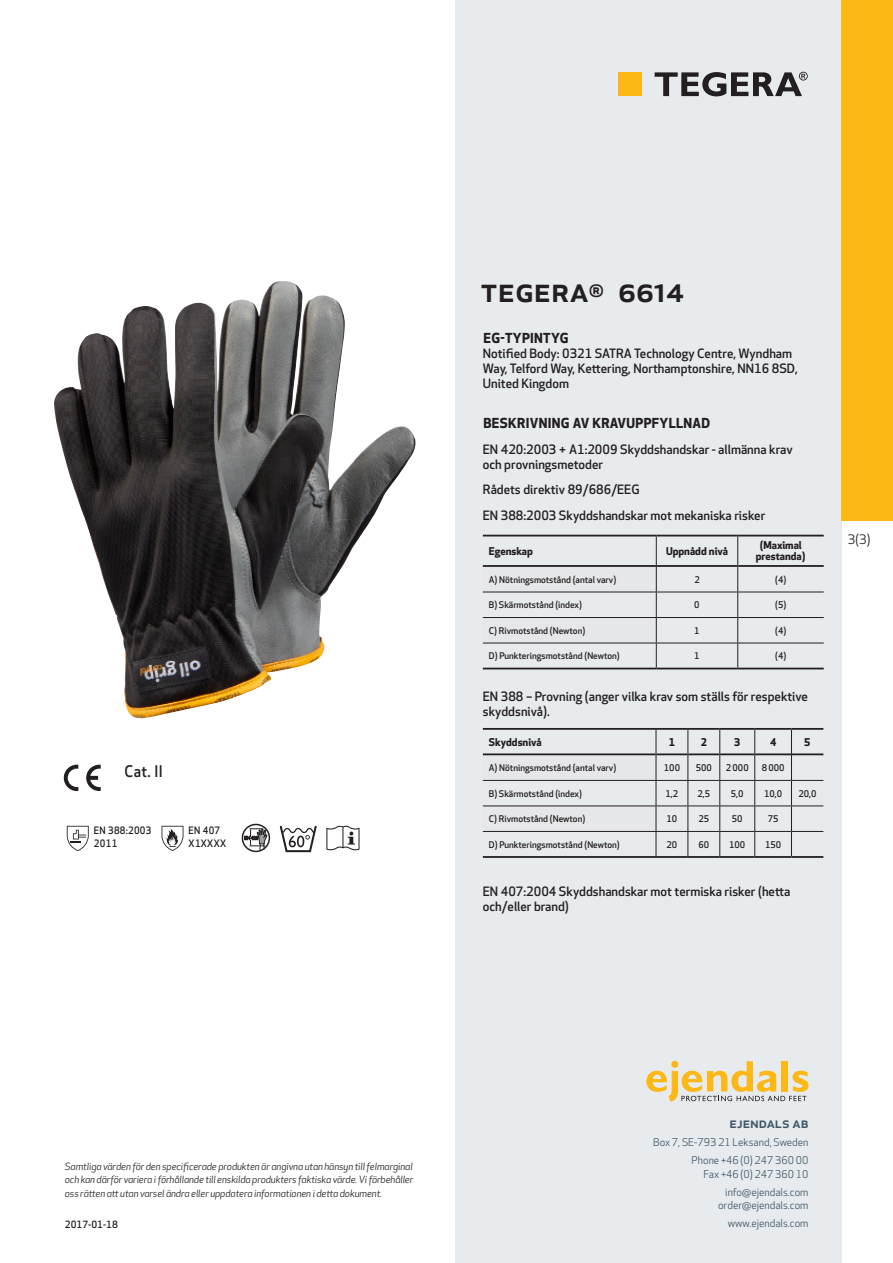
<style>
.page{position:relative;width:893px;height:1263px;background:#fff}
.page>*{position:absolute;margin:0;border:0;box-sizing:border-box;transform-origin:0 0}
.prodname{font:500 34.5px "Apex New";color:#231f20}
.Artikel{font:500 15.6px "Apex New";color:#231f20;scale:.95 1}
.t1{font:500 15px "Apex New";color:#405968}
.Compliance_body{font:700 13.5px "Apex New";letter-spacing:.025em;color:#231f20}
.t2{font:12.75px "Apex New";color:#231f20}
.Compliance_body-2{font:500 12.6px/15px "Apex New";color:#231f20}
.Artikel-2{font:500 12.6px/15px "Apex New";color:#231f20}
.t3{font:10.5px/18px "Apex New";color:#405968;text-align:right}
.Artikel-3{font:700 10.5px/10.5px "Apex New";color:#231f20;text-align:center}
.Artikel-4{font:500 10.05px/13.2px "Apex New";letter-spacing:.025em;color:#231f20;scale:.95 1}
.t4{font:italic 9.75px/13.5px "Apex New";letter-spacing:-.01em;color:#231f20;text-align:justify}
.t5{font:500 9.75px "Apex New";color:#231f20}
.Artikel-5{font:500 9px "Apex New";color:#231f20}
</style>
<div class="page">
<div style="left:455px;top:0;width:387px;height:1263px;background:#e8ebee"></div>
<svg style="left:646px;top:1061px;width:162px;height:40px"></svg>
<hr style="left:483px;top:535px;width:173px;height:1px;background:#231f20">
<hr style="left:483px;top:565px;width:173px;height:2px;background:#231f20">
<hr style="left:657px;top:565px;width:80px;height:2px;background:#231f20">
<hr style="left:738px;top:565px;width:86px;height:2px;background:#231f20">
<hr style="left:483px;top:668px;width:173px;height:1px;background:#231f20">
<hr style="left:656px;top:592px;width:82px;height:1px;background:#231f20">
<hr style="left:738px;top:592px;width:86px;height:1px;background:#231f20">
<hr style="left:656px;top:617px;width:82px;height:1px;background:#231f20">
<hr style="left:738px;top:617px;width:86px;height:1px;background:#231f20">
<hr style="left:656px;top:643px;width:82px;height:1px;background:#231f20">
<hr style="left:738px;top:643px;width:86px;height:1px;background:#231f20">
<hr style="left:656px;top:535px;width:82px;height:1px;background:#231f20">
<hr style="left:656px;top:668px;width:82px;height:1px;background:#231f20">
<hr style="left:656px;top:536px;width:1px;height:30px;background:#231f20">
<svg style="left:483px;top:566px;width:174px;height:102px"></svg>
<hr style="left:738px;top:535px;width:86px;height:1px;background:#231f20">
<hr style="left:738px;top:668px;width:86px;height:1px;background:#231f20">
<hr style="left:737px;top:536px;width:1px;height:30px;background:#231f20">
<svg style="left:737px;top:566px;width:1px;height:102px"></svg>
<hr style="left:483px;top:728px;width:173px;height:2px;background:#231f20">
<hr style="left:656px;top:753px;width:31px;height:2px;background:#231f20">
<hr style="left:688px;top:753px;width:31px;height:2px;background:#231f20">
<hr style="left:720px;top:753px;width:34px;height:2px;background:#231f20">
<hr style="left:755px;top:753px;width:36px;height:2px;background:#231f20">
<hr style="left:792px;top:753px;width:31px;height:2px;background:#231f20">
<hr style="left:483px;top:856px;width:173px;height:2px;background:#231f20">
<hr style="left:656px;top:780px;width:32px;height:1px;background:#231f20">
<hr style="left:688px;top:780px;width:32px;height:1px;background:#231f20">
<hr style="left:720px;top:780px;width:35px;height:1px;background:#231f20">
<hr style="left:755px;top:780px;width:36px;height:1px;background:#231f20">
<hr style="left:791px;top:780px;width:32px;height:1px;background:#231f20">
<hr style="left:656px;top:805px;width:32px;height:1px;background:#231f20">
<hr style="left:688px;top:805px;width:32px;height:1px;background:#231f20">
<hr style="left:720px;top:805px;width:35px;height:1px;background:#231f20">
<hr style="left:755px;top:805px;width:36px;height:1px;background:#231f20">
<hr style="left:791px;top:805px;width:32px;height:1px;background:#231f20">
<hr style="left:656px;top:831px;width:32px;height:1px;background:#231f20">
<hr style="left:688px;top:831px;width:32px;height:1px;background:#231f20">
<hr style="left:720px;top:831px;width:35px;height:1px;background:#231f20">
<hr style="left:755px;top:831px;width:36px;height:1px;background:#231f20">
<hr style="left:791px;top:831px;width:32px;height:1px;background:#231f20">
<hr style="left:656px;top:728px;width:32px;height:2px;background:#231f20">
<hr style="left:656px;top:856px;width:32px;height:2px;background:#231f20">
<svg style="left:483px;top:730px;width:174px;height:126px"></svg>
<hr style="left:688px;top:728px;width:32px;height:2px;background:#231f20">
<hr style="left:688px;top:856px;width:32px;height:2px;background:#231f20">
<svg style="left:687px;top:730px;width:1px;height:126px"></svg>
<hr style="left:720px;top:728px;width:35px;height:2px;background:#231f20">
<hr style="left:720px;top:856px;width:35px;height:2px;background:#231f20">
<svg style="left:719px;top:730px;width:1px;height:126px"></svg>
<hr style="left:755px;top:728px;width:36px;height:2px;background:#231f20">
<hr style="left:755px;top:856px;width:36px;height:2px;background:#231f20">
<svg style="left:754px;top:730px;width:1px;height:126px"></svg>
<hr style="left:791px;top:728px;width:32px;height:2px;background:#231f20">
<hr style="left:791px;top:856px;width:32px;height:2px;background:#231f20">
<svg style="left:791px;top:730px;width:1px;height:126px"></svg>
<svg style="left:86px;top:765px;width:15px;height:26px"></svg>
<svg style="left:64px;top:765px;width:14px;height:26px"></svg>
<svg style="left:67px;top:826px;width:22px;height:25px"></svg>
<svg style="left:162px;top:826px;width:21px;height:25px"></svg>
<svg style="left:245px;top:824px;width:22px;height:26px"></svg>
<div style="left:242px;top:824px;width:28px;height:28px;border:1px solid #231f20;border-radius:50%"></div>
<svg style="left:280px;top:826px;width:37px;height:26px"></svg>
<svg style="left:326px;top:826px;width:33px;height:24px"></svg>
<div style="left:618px;top:72px;width:24px;height:24px;background:#fcb814"></div>
<svg style="left:655px;top:72px;width:153px;height:24px"></svg>
<div style="left:842px;top:0;width:51px;height:520px;background:#fcb814"></div>
<img style="left:54px;top:281px;width:349px;height:438px">
<p class="Artikel" style="left:125px;top:761px;width:42px">Cat. II</p>
<p class="Artikel-4" style="left:94px;top:823px;width:62px">EN 388:2003<br>2011</p>
<p class="Artikel-4" style="left:189px;top:823px;width:41px">EN 407<br>X1XXXX</p>
<p class="prodname" style="left:480px;top:266px;width:205px">TEGERA<sup>®</sup> 6614</p>
<p class="Compliance_body" style="left:483px;top:328px;width:86px">EG-TYPINTYG</p>
<p class="Compliance_body-2" style="left:483px;top:345px;width:316px">Notified Body: 0321 SATRA Technology Centre, Wyndham<br>Way, Telford Way, Kettering, Northamptonshire, NN16 8SD,<br>United Kingdom</p>
<p class="Compliance_body" style="left:483px;top:413px;width:228px">BESKRIVNING AV KRAVUPPFYLLNAD</p>
<p class="Compliance_body-2" style="left:483px;top:441px;width:311px">EN 420:2003 + A1:2009 Skyddshandskar - allmänna krav och provningsmetoder</p>
<p class="Compliance_body-2" style="left:483px;top:482px;width:158px">Rådets direktiv 89/686/EEG</p>
<p class="Compliance_body-2" style="left:483px;top:508px;width:284px">EN 388:2003 Skyddshandskar mot mekaniska risker</p>
<p class="Artikel-3" style="left:489px;top:545px;width:46px">Egenskap</p>
<p class="Artikel-3" style="left:666px;top:545px;width:64px">Uppnådd nivå</p>
<p class="Artikel-3" style="left:756px;top:540px;width:51px">(Maximal prestanda)</p>
<p class="Artikel-5" style="left:489px;top:573px;width:129px">A) Nötningsmotstånd (antal varv)</p>
<p class="Artikel-5" style="left:694px;top:573px;width:7px">2</p>
<p class="Artikel-5" style="left:775px;top:573px;width:13px">(4)</p>
<p class="Artikel-5" style="left:489px;top:599px;width:95px">B) Skärmotstånd (index)</p>
<p class="Artikel-5" style="left:694px;top:599px;width:7px">0</p>
<p class="Artikel-5" style="left:775px;top:599px;width:13px">(5)</p>
<p class="Artikel-5" style="left:489px;top:624px;width:98px">C) Rivmotstånd (Newton)</p>
<p class="Artikel-5" style="left:694px;top:624px;width:7px">1</p>
<p class="Artikel-5" style="left:775px;top:624px;width:13px">(4)</p>
<p class="Artikel-5" style="left:489px;top:650px;width:132px">D) Punkteringsmotstånd (Newton)</p>
<p class="Artikel-5" style="left:694px;top:650px;width:7px">1</p>
<p class="Artikel-5" style="left:775px;top:650px;width:13px">(4)</p>
<p class="Artikel-2" style="left:483px;top:689px;width:327px">EN 388 – Provning (anger vilka krav som ställs för respektive skyddsnivå).</p>
<p class="Artikel-3" style="left:489px;top:736px;width:54px">Skyddsnivå</p>
<p class="Artikel-3" style="left:669px;top:736px;width:8px">1</p>
<p class="Artikel-3" style="left:701px;top:736px;width:8px">2</p>
<p class="Artikel-3" style="left:734px;top:736px;width:8px">3</p>
<p class="Artikel-3" style="left:770px;top:736px;width:8px">4</p>
<p class="Artikel-3" style="left:804px;top:736px;width:8px">5</p>
<p class="Artikel-5" style="left:489px;top:762px;width:129px">A) Nötningsmotstånd (antal varv)</p>
<p class="Artikel-5" style="left:664px;top:762px;width:18px">100</p>
<p class="Artikel-5" style="left:696px;top:762px;width:18px">500</p>
<p class="Artikel-5" style="left:726px;top:762px;width:24px">2 000</p>
<p class="Artikel-5" style="left:762px;top:762px;width:24px">8000</p>
<p class="Artikel-5" style="left:489px;top:787px;width:95px">B) Skärmotstånd (index)</p>
<p class="Artikel-5" style="left:666px;top:787px;width:14px">1,2</p>
<p class="Artikel-5" style="left:697px;top:787px;width:14px">2,5</p>
<p class="Artikel-5" style="left:731px;top:787px;width:14px">5,0</p>
<p class="Artikel-5" style="left:764px;top:787px;width:20px">10,0</p>
<p class="Artikel-5" style="left:798px;top:787px;width:20px">20,0</p>
<p class="Artikel-5" style="left:489px;top:813px;width:98px">C) Rivmotstånd (Newton)</p>
<p class="Artikel-5" style="left:667px;top:813px;width:12px">10</p>
<p class="Artikel-5" style="left:698px;top:813px;width:12px">25</p>
<p class="Artikel-5" style="left:732px;top:813px;width:12px">50</p>
<p class="Artikel-5" style="left:768px;top:813px;width:12px">75</p>
<p class="Artikel-5" style="left:489px;top:838px;width:132px">D) Punkteringsmotstånd (Newton)</p>
<p class="Artikel-5" style="left:667px;top:838px;width:12px">20</p>
<p class="Artikel-5" style="left:698px;top:838px;width:12px">60</p>
<p class="Artikel-5" style="left:729px;top:838px;width:18px">100</p>
<p class="Artikel-5" style="left:765px;top:838px;width:18px">150</p>
<p class="Compliance_body-2" style="left:483px;top:884px;width:309px">EN 407:2004 Skyddshandskar mot termiska risker (hetta och/eller brand)</p>
<p class="t2" style="left:848px;top:531px;width:24px">3(3)</p>
<p class="t4" style="left:65px;top:1159px;width:350px">Samtliga värden för den specificerade produkten är angivna utan hänsyn till felmarginal och kan därför variera i förhållande till enskilda produkters faktiska värde. Vi förbehåller oss rätten att utan varsel ändra eller uppdatera informationen i detta dokument.</p>
<p class="t5" style="left:65px;top:1218px;width:54px">2017-01-18</p>
<p class="t1" style="left:729px;top:1113px;width:80px">ejendals ab</p>
<p class="t3" style="left:653px;top:1133px;width:157px">Box 7, SE-793 21 Leksand, Sweden<br>Phone +46 (0) 247 360 00</p>
<p class="t3" style="left:703px;top:1165px;width:107px">Fax +46 (0) 247 360 10 info@ejendals.com</p>
<p class="t3" style="left:718px;top:1196px;width:92px">order@ejendals.com</p>
<p class="t3" style="left:728px;top:1215px;width:82px">www.ejendals.com</p>
</div>
